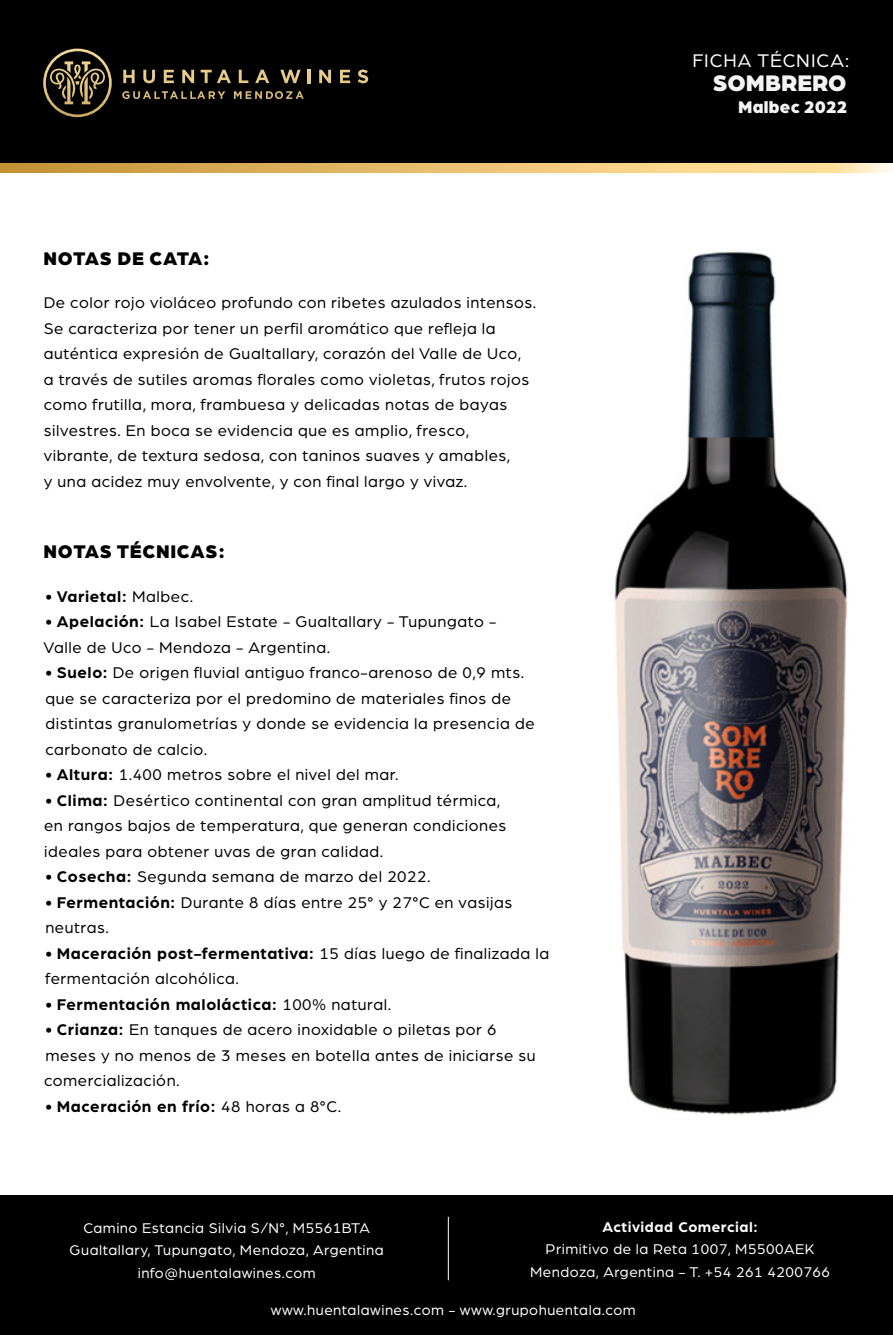
<style>
.page{position:relative;width:893px;height:1335px;background:#fff}
.page>*{position:absolute;margin:0;border:0;box-sizing:border-box;transform-origin:0 0}
.t1{font:900 24px "Arboria";color:#f4f4f4}
.t2{font:900 19.5px "Arboria";letter-spacing:.035em;color:#000}
.t3{font:19.5px "Arboria";letter-spacing:.05em;color:#fff}
.t4{font:900 18px "Arboria";letter-spacing:.015em;color:#f4f4f4}
.t5{font:16.5px/25.5px "Arboria";letter-spacing:.035em;color:#000}
.t6{font:700 16.5px "Arboria";letter-spacing:.035em;color:#000}
.t7{font:15px/22.5px "Arboria";letter-spacing:.035em;color:#fff;text-align:center}
.t8{font:700 15px "Arboria";letter-spacing:.035em;color:#fff}
.s1{font-weight:400}
.s2{font-weight:700}
</style>
<div class="page">
<img style="left:614px;top:251px;width:234px;height:864px">
<div style="left:0;top:0;width:893px;height:164px;background:#000"></div>
<svg style="left:123px;top:70px;width:12px;height:13px"></svg>
<svg style="left:143px;top:70px;width:12px;height:13px"></svg>
<svg style="left:164px;top:70px;width:10px;height:13px"></svg>
<svg style="left:182px;top:70px;width:12px;height:13px"></svg>
<svg style="left:201px;top:70px;width:30px;height:13px"></svg>
<svg style="left:239px;top:70px;width:9px;height:13px"></svg>
<svg style="left:255px;top:70px;width:14px;height:13px"></svg>
<svg style="left:280px;top:70px;width:21px;height:13px"></svg>
<svg style="left:307px;top:70px;width:3px;height:13px"></svg>
<svg style="left:319px;top:70px;width:12px;height:13px"></svg>
<svg style="left:340px;top:70px;width:10px;height:13px"></svg>
<svg style="left:358px;top:70px;width:10px;height:13px"></svg>
<svg style="left:122px;top:91px;width:103px;height:8px"></svg>
<svg style="left:234px;top:91px;width:70px;height:8px"></svg>
<svg style="left:43px;top:49px;width:69px;height:68px"></svg>
<svg style="left:0;top:163px;width:893px;height:9px;background:#e7bf72"></svg>
<div style="left:0;top:1195px;width:893px;height:139px;background:#000"></div>
<hr style="left:448px;top:1216px;width:1px;height:64px;background:#fff">
<p class="t3" style="left:692px;top:47px;width:158px">FICHA TÉCNICA:</p>
<h1 class="t1" style="left:713px;top:66px;width:135px">SOMBRERO</h1>
<p class="t2" style="left:43px;top:245px;width:168px">NOTAS DE CATA:</p>
<p class="t5" style="left:44px;top:289px;width:494px">De color rojo violáceo profundo con ribetes azulados intensos.<br>Se caracteriza por tener un perfil aromático que refleja la auténtica expresión de Gualtallary, corazón del Valle de Uco,<br>a través de sutiles aromas florales como violetas, frutos rojos como frutilla, mora, frambuesa y delicadas notas de bayas silvestres. En boca se evidencia que es amplio, fresco, vibrante, de textura sedosa, con taninos suaves y amables,<br>y una acidez muy envolvente, y con final largo y vivaz.</p>
<p class="t2" style="left:44px;top:537px;width:183px">NOTAS TÉCNICAS:</p>
<p class="t6" style="left:45px;top:584px;width:149px">• Varietal: <span class="s1">Malbec.</span></p>
<p class="t5" style="left:44px;top:608px;width:454px"><span class="s2">• Apelación:</span> La Isabel Estate - Gualtallary - Tupungato -<br>Valle de Uco - Mendoza - Argentina.</p>
<p class="t5" style="left:45px;top:659px;width:491px"><span class="s2">• Suelo:</span> De origen fluvial antiguo franco-arenoso de 0,9 mts. que se caracteriza por el predomino de materiales finos de distintas granulometrías y donde se evidencia la presencia de carbonato de calcio.</p>
<p class="t5" style="left:45px;top:761px;width:355px"><span class="s2">• Altura:</span> 1.400 metros sobre el nivel del mar.</p>
<p class="t5" style="left:44px;top:786px;width:464px"><span class="s2">• Clima:</span> Desértico continental con gran amplitud térmica, en rangos bajos de temperatura, que generan condiciones ideales para obtener uvas de gran calidad.</p>
<p class="t5" style="left:45px;top:863px;width:387px"><span class="s2">• Cosecha:</span> Segunda semana de marzo del 2022.</p>
<p class="t5" style="left:45px;top:888px;width:468px"><span class="s2">• Fermentación:</span> Durante 8 días entre 25° y 27°C en vasijas neutras.</p>
<p class="t5" style="left:45px;top:939px;width:505px"><span class="s2">• Maceración post-fermentativa:</span> 15 días luego de finalizada la fermentación alcohólica.</p>
<p class="t6" style="left:45px;top:992px;width:347px">• Fermentación maloláctica: <span class="s1">100% natural.</span></p>
<p class="t5" style="left:44px;top:1016px;width:493px"><span class="s2">• Crianza:</span> En tanques de acero inoxidable o piletas por 6 meses y no menos de 3 meses en botella antes de iniciarse su comercialización.</p>
<p class="t6" style="left:45px;top:1094px;width:297px">• Maceración en frío: <span class="s1">48 horas a 8°C.</span></p>
<p class="t4" style="left:738px;top:94px;width:111px">Malbec 2022</p>
<p class="t7" style="left:70px;top:1215px;width:316px">Camino Estancia Silvia S/N°, M5561BTA<br>Gualtallary, Tupungato, Mendoza, Argentina info@huentalawines.com</p>
<p class="t8" style="left:602px;top:1216px;width:157px">Actividad Comercial:</p>
<p class="t7" style="left:530px;top:1237px;width:301px">Primitivo de la Reta 1007, M5500AEK<br>Mendoza, Argentina - T. +54 261 4200766</p>
<p class="t7" style="left:271px;top:1298px;width:366px">www.huentalawines.com - www.grupohuentala.com</p>
</div>
